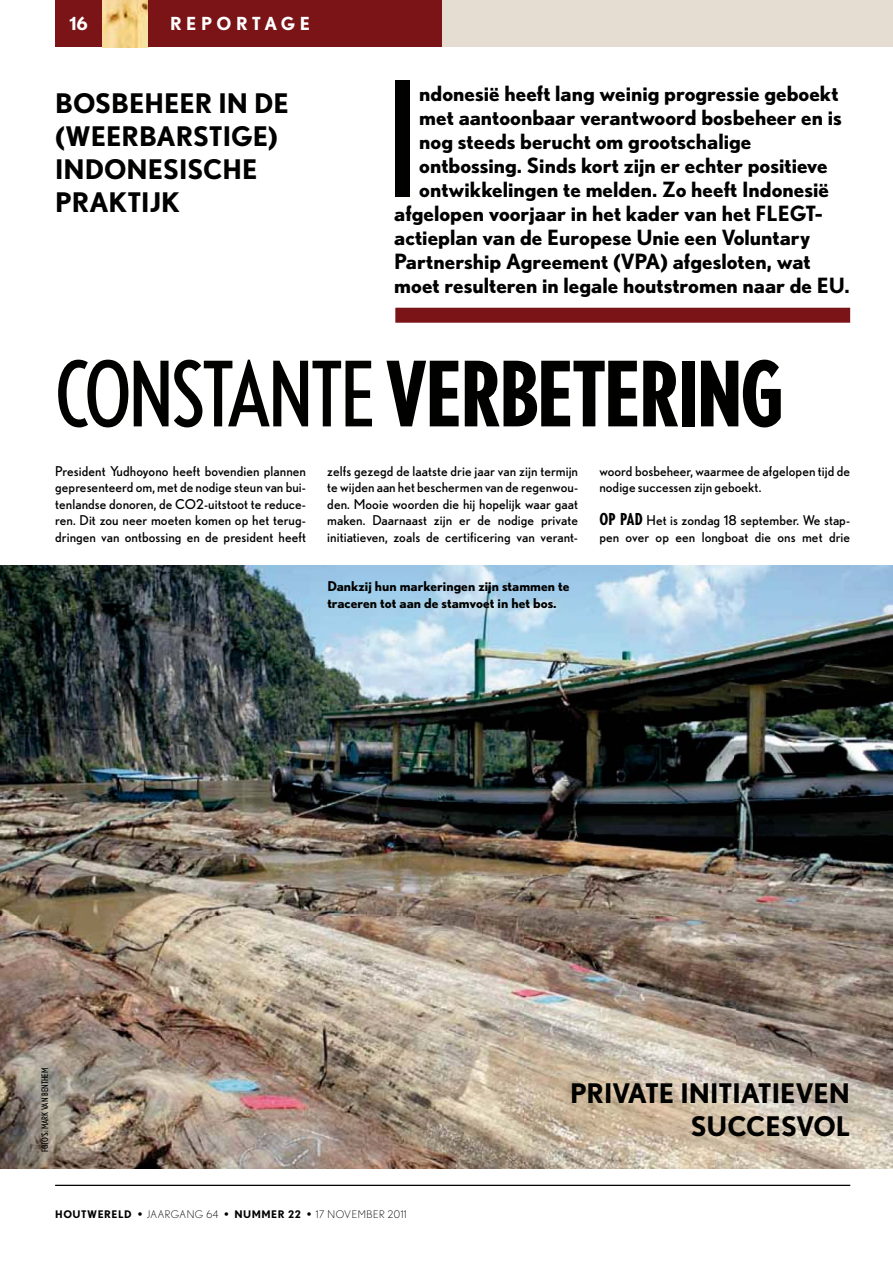
<style>
.page{position:relative;width:893px;height:1263px;background:#fff}
.page>*{position:absolute;margin:0;border:0;box-sizing:border-box;transform-origin:0 0}
.t1{font:condensed 160.05px "Nobel";color:#010100}
.t2{font:700 condensed 90px "Nobel";letter-spacing:-.03em;color:#010100}
.t3{font:700 27px/33px "Nobel";color:#010100}
.t4{font:700 21px "Nobel";color:#010100}
.t5{font:700 18px "Nobel";letter-spacing:.25em;color:#fff}
.t6{font:13.5px/16.5px "Nobel";letter-spacing:.005em;color:#010100;text-align:justify}
.t7{font:700 13.5px/16.5px "Nobel";color:#010100}
.t8{font:300 10.5px "Nobel";letter-spacing:.05em;color:#010100}
.t9{font:condensed 9px "Nobel";color:#010100}
.s1{font-weight:400}
.s2{font-weight:700;font-stretch:condensed;font-size:16.5px}
.s3{font-weight:700}
</style>
<div class="page">
<div style="left:55px;top:0;width:47px;height:47px;background:#7a1417"></div>
<hr style="left:55px;top:1185px;width:795px;height:1px;background:#010100">
<div style="left:442px;top:0;width:451px;height:47px;background:#e5ddd2"></div>
<img style="left:102px;top:0;width:47px;height:47px">
<div style="left:149px;top:0;width:293px;height:47px;background:#7a1417"></div>
<div style="left:395px;top:308px;width:455px;height:15px;background:#7a1417"></div>
<img style="left:0;top:565px;width:893px;height:604px">
<h3 class="t5" style="left:70px;top:17px;width:19px">16</h3>
<h3 class="t5" style="left:170px;top:17px;width:142px">REPORTAGE</h3>
<h3 class="t3" style="left:55px;top:89px;width:235px">BOSBEHEER IN DE (WEERBARSTIGE)<br>INDONESISCHE<br>PRAKTIJK</h3>
<h1 class="t1" style="left:387px;top:78px;width:34px">I</h1>
<h3 class="t4" style="left:419px;top:86px;width:421px">ndonesië heeft lang weinig progressie geboekt</h3>
<h3 class="t4" style="left:419px;top:110px;width:424px">met aantoonbaar verantwoord bosbeheer en is</h3>
<h3 class="t4" style="left:419px;top:134px;width:334px">nog steeds berucht om grootschalige</h3>
<h3 class="t4" style="left:419px;top:158px;width:410px">ontbossing. Sinds kort zijn er echter positieve</h3>
<h3 class="t4" style="left:419px;top:182px;width:411px">ontwikkelingen te melden. Zo heeft Indonesië</h3>
<h3 class="t4" style="left:394px;top:206px;width:430px">afgelopen voorjaar in het kader van het FLEGT-</h3>
<h3 class="t4" style="left:394px;top:230px;width:417px">actieplan van de Europese Unie een Voluntary</h3>
<h3 class="t4" style="left:394px;top:254px;width:418px">Partnership Agreement (VPA) afgesloten, wat</h3>
<h3 class="t4" style="left:394px;top:278px;width:457px">moet resulteren in legale houtstromen naar de EU.</h3>
<h2 class="t2" style="left:55px;top:361px;width:731px"><span class="s1">CONSTANTE</span> VERBETERING</h2>
<p class="t6" style="left:55px;top:464px;width:252px">President Yudhoyono heeft bovendien plannen gepresenteerd om, met de nodige steun van bui&shy;tenlandse donoren, de CO2-uitstoot te reduce&shy;ren. Dit zou neer moeten komen op het terug&shy;dringen van ontbossing en de president heeft</p>
<p class="t6" style="left:327px;top:464px;width:252px">zelfs gezegd de laatste drie jaar van zijn termijn te wijden aan het beschermen van de regenwou&shy;den. Mooie woorden die hij hopelijk waar gaat maken. Daarnaast zijn er de nodige private initia tieven, zoals de certificering van verant-</p>
<p class="t6" style="left:599px;top:464px;width:252px">woord bosbeheer, waarmee de afgelopen tijd de nodige successen zijn geboekt.</p>
<p class="t6" style="left:599px;top:513px;width:252px"><span class="s2">OP PAD</span> Het is zondag 18 september. We stap&shy;pen over op een longboat die ons met drie</p>
<p class="t7" style="left:327px;top:579px;width:244px">Dankzij hun markeringen zijn stammen te traceren tot aan de stamvoet in het bos.</p>
<p class="t9" style="left:42px;top:1152px;width:86px;rotate:-90deg">FOTO’S: MARK VAN BENTHEM</p>
<h3 class="t3" style="left:570px;top:1079px;width:281px;text-align:right">PRIVATE INITIATIEVEN<br>SUCCESVOL</h3>
<p class="t8" style="left:55px;top:1210px;width:353px"><span class="s3">HOUTWERELD •</span> JAARGANG 64 <span class="s3">• NUMMER 22 •</span> 17 NOVEMBER 2011</p>
</div>
